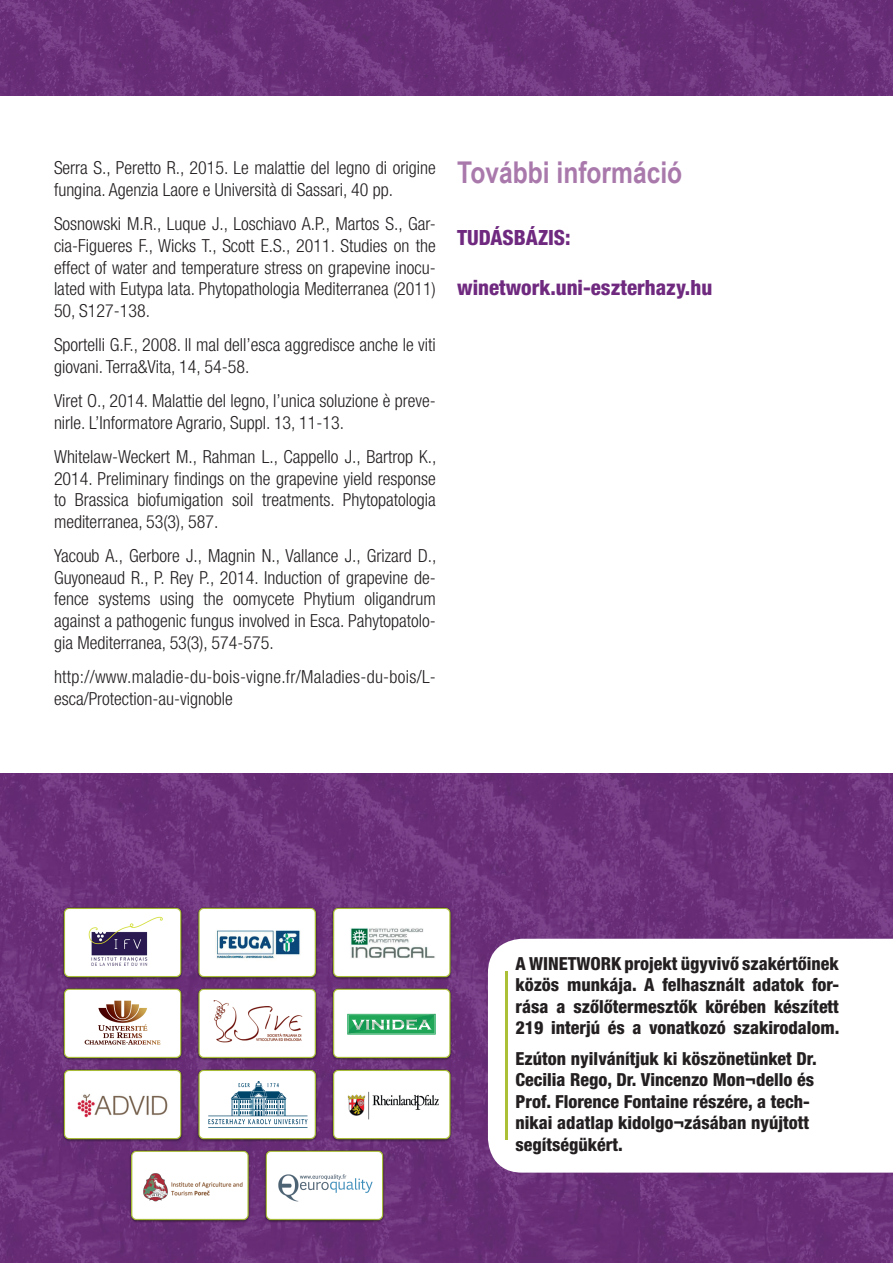
<style>
.page{position:relative;width:893px;height:1263px;background:#fff}
.page>*{position:absolute;margin:0;border:0;box-sizing:border-box;transform-origin:0 0}
.t1{font:700 30px "Arial Narrow";color:#a979ac}
.t2{font:800 condensed 21px "Helvetica Neue LT Pro";color:#6f297f}
.t3{font:300 condensed 18px/21.6px "Helvetica Neue LT Pro";color:#231f20}
.t4{font:800 condensed 18px/21.6px "Helvetica Neue LT Pro";color:#231f20;text-align:justify}
</style>
<div class="page">
<img style="left:0;top:774px;width:893px;height:489px">
<img style="left:0;top:0;width:893px;height:96px">
<svg style="left:488px;top:939px;width:405px;height:233px"></svg>
<hr style="left:505px;top:972px;width:2px;height:168px;background:#acc037">
<img style="left:59px;top:899px;width:407px;height:330px">
<p class="t3" style="left:54px;top:157px;width:383px">Serra S., Peretto R., 2015. Le malattie del legno di origine fungina. Agenzia Laore e Università di Sassari, 40 pp.</p>
<p class="t3" style="left:54px;top:213px;width:383px;text-align:justify">Sosnowski M.R., Luque J., Loschiavo A.P., Martos S., Gar&shy;cia-Figueres F., Wicks T., Scott E.S., 2011. Studies on the effect of water and temperature stress on grapevine inocu&shy;lated with Eutypa lata. Phytopathologia Mediterranea (2011)<br>50, S127-138.</p>
<p class="t3" style="left:54px;top:334px;width:383px">Sportelli G.F., 2008. Il mal dell’esca aggredisce anche le viti giovani. Terra&amp;Vita, 14, 54-58.</p>
<p class="t3" style="left:54px;top:390px;width:383px">Viret O., 2014. Malattie del legno, l’unica soluzione è preve&shy;nirle. L’Informatore Agrario, Suppl. 13, 11-13.</p>
<p class="t3" style="left:54px;top:446px;width:384px;text-align:justify">Whitelaw-Weckert M., Rahman L., Cappello J., Bartrop K., 2014. Preliminary findings on the grapevine yield response to Brassica biofumigation soil treatments. Phytopatologia mediterranea, 53(3), 587.</p>
<p class="t3" style="left:54px;top:545px;width:384px;text-align:justify">Yacoub A., Gerbore J., Magnin N., Vallance J., Grizard D., Guyoneaud R., P. Rey P., 2014. Induction of grapevine de&shy;fence systems using the oomycete Phytium oligandrum against a pathogenic fungus involved in Esca. Pahytopatolo&shy;gia Mediterranea, 53(3), 574-575.</p>
<p class="t3" style="left:54px;top:666px;width:383px">http://www.maladie-du-bois-vigne.fr/Maladies-du-bois/L&shy;esca/Protection-au-vignoble</p>
<p class="t1" style="left:457px;top:150px;width:227px">További információ</p>
<p class="t2" style="left:457px;top:224px;width:115px">TUDÁSBÁZIS:</p>
<p class="t2" style="left:457px;top:275px;width:257px">winetwork.uni-eszterhazy.hu</p>
<p class="t4" style="left:516px;top:952px;width:326px">A WINETWORK projekt ügyvivő szakértőinek közös munkája. A felhasznált adatok for&shy;rása a szőlőtermesztők körében készített 219 interjú és a vonatkozó szakirodalom.</p>
<p class="t4" style="left:516px;top:1047px;width:303px;text-align:left">Ezúton nyilvánítjuk ki köszönetünket Dr.<br>Cecilia Rego, Dr. Vincenzo Mon¬dello és Prof. Florence Fontaine részére, a tech&shy;nikai adatlap kidolgo¬zásában nyújtott segítségükért.</p>
</div>
